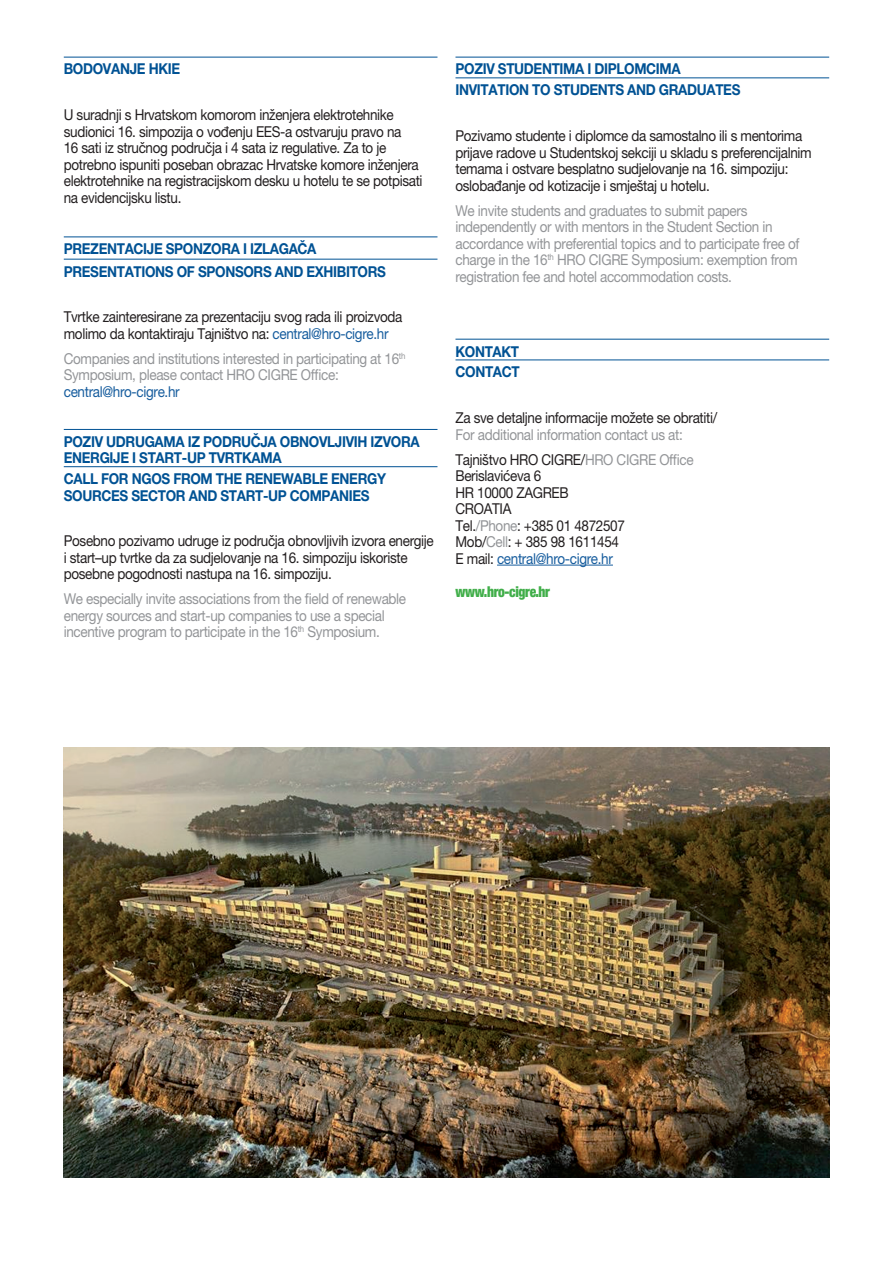
<style>
.page{position:relative;width:893px;height:1263px;background:#fff}
.page>*{position:absolute;margin:0;border:0;box-sizing:border-box;transform-origin:0 0}
.t1{font:15px/16.5px "MH Helvetica";letter-spacing:-.025em;color:#231f20;scale:.9 1}
.t2{font:15px/16.5px "MH Helvetica";letter-spacing:-.025em;color:#939598;scale:.9 1}
.t3{font:700 15px/16.5px "MH Helvetica";letter-spacing:-.025em;color:#005294;scale:.9 1}
.t4{font:15px "MH Helvetica";letter-spacing:-.025em;color:#175d9e;scale:.9 1}
.t5{font:800 condensed 15px "MH Helvetica Blk Cn";letter-spacing:-.025em;color:#40ae49;scale:.9 1}
.s1{color:#175d9e}
.s2{color:#231f20}
.s3{color:#939598}
</style>
<div class="page">
<hr style="left:64px;top:57px;width:373px;height:1px;background:#005294">
<hr style="left:64px;top:236px;width:373px;height:1px;background:#005294">
<hr style="left:64px;top:259px;width:373px;height:1px;background:#005294">
<hr style="left:64px;top:429px;width:373px;height:1px;background:#005294">
<hr style="left:64px;top:466px;width:373px;height:1px;background:#005294">
<hr style="left:455px;top:57px;width:374px;height:1px;background:#005294">
<hr style="left:455px;top:77px;width:374px;height:1px;background:#005294">
<hr style="left:455px;top:339px;width:374px;height:1px;background:#005294">
<hr style="left:455px;top:360px;width:374px;height:1px;background:#005294">
<hr style="left:497px;top:565px;width:116px;height:1px;background:#175d9e">
<img style="left:64px;top:748px;width:765px;height:430px">
<p class="t3" style="left:64px;top:60px;width:131px">BODOVANJE HKIE</p>
<p class="t1" style="left:64px;top:106px;width:400px">U suradnji s Hrvatskom komorom inženjera elektrotehnike sudionici 16. simpozija o vođenju EES-a ostvaruju pravo na<br>16 sati iz stručnog područja i 4 sata iz regulative. Za to je potrebno ispuniti poseban obrazac Hrvatske komore inženjera elektrotehnike na registracijskom desku u hotelu te se potpisati na evidencijsku listu.</p>
<p class="t3" style="left:64px;top:237px;width:359px;line-height:22.2px">PREZENTACIJE SPONZORA I IZLAGAČA<br>PRESENTATIONS OF SPONSORS AND EXHIBITORS</p>
<p class="t1" style="left:64px;top:308px;width:378px">Tvrtke zainteresirane za prezentaciju svog rada ili proizvoda molimo da kontaktiraju Tajništvo na: <span class="s1">central@hro-cigre.hr</span></p>
<p class="t2" style="left:64px;top:350px;width:381px">Companies and institutions interested in participating at 16<sup>th<br></sup>Symposium, please contact HRO CIGRE Office:</p>
<p class="t4" style="left:64px;top:382px;width:130px">central@hro-cigre.hr</p>
<p class="t3" style="left:64px;top:433px;width:397px">POZIV UDRUGAMA IZ PODRUČJA OBNOVLJIVIH IZVORA<br>ENERGIJE I START-UP TVRTKAMA</p>
<p class="t3" style="left:64px;top:470px;width:360px">CALL FOR NGOS FROM THE RENEWABLE ENERGY<br>SOURCES SECTOR AND START-UP COMPANIES</p>
<p class="t1" style="left:64px;top:532px;width:413px">Posebno pozivamo udruge iz područja obnovljivih izvora energije i start–up tvrtke da za sudjelovanje na 16. simpoziju iskoriste posebne pogodnosti nastupa na 16. simpoziju.</p>
<p class="t2" style="left:64px;top:590px;width:382px">We especially invite associations from the field of renewable energy sources and start-up companies to use a special incentive program to participate in the 16<sup>th</sup> Symposium.</p>
<p class="t3" style="left:455px;top:58px;width:318px;line-height:20.7px">POZIV STUDENTIMA I DIPLOMCIMA<br>INVITATION TO STUDENTS AND GRADUATES</p>
<p class="t1" style="left:455px;top:127px;width:397px">Pozivamo studente i diplomce da samostalno ili s mentorima prijave radove u Studentskoj sekciji u skladu s preferencijalnim temama i ostvare besplatno sudjelovanje na 16. simpoziju: oslobađanje od kotizacije i smještaj u hotelu.</p>
<p class="t2" style="left:455px;top:202px;width:384px">We invite students and graduates to submit papers independently or with mentors in the Student Section in accordance with preferential topics and to participate free of charge in the 16<sup>th</sup> HRO CIGRE Symposium: exemption from registration fee and hotel accommodation costs.</p>
<p class="t3" style="left:455px;top:340px;width:73px;line-height:20.7px">KONTAKT<br>CONTACT</p>
<p class="t1" style="left:455px;top:409px;width:292px">Za sve detaljne informacije možete se obratiti/</p>
<p class="t2" style="left:455px;top:421px;width:266px;line-height:25px">For additional information contact us at:<br><span class="s2">Tajništvo HRO CIGRE/</span>HRO CIGRE Office</p>
<p class="t1" style="left:455px;top:467px;width:190px">Berislavićeva 6<br>HR 10000 ZAGREB<br>CROATIA<br>Tel.<span class="s3">/Phone</span>: +385 01 4872507<br>Mob/<span class="s3">Cell</span>: + 385 98 1611454<br>E mail: <span class="s1">central@hro-cigre.hr</span></p>
<p class="t5" style="left:455px;top:582px;width:106px">www.hro-cigre.hr</p>
</div>
